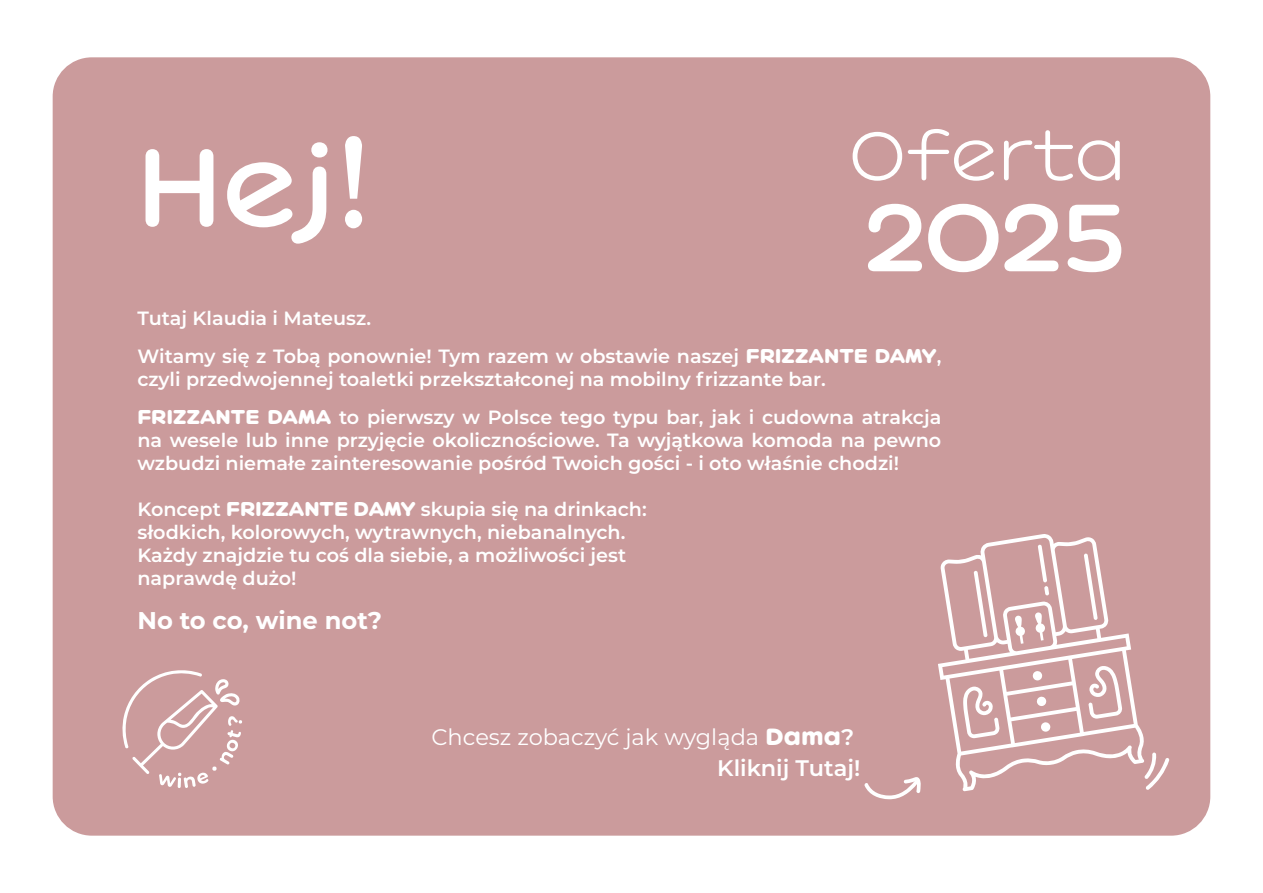
<style>
.page{position:relative;width:1263px;height:893px;background:#fff}
.page>*{position:absolute;margin:0;border:0;box-sizing:border-box;transform-origin:0 0}
.t1{font:600 105px "G8321";color:#fff}
.t2{font:600 91.2px "G8321";color:#fff}
.t3{font:65.1px "G8321";color:#fff}
.t4{font:700 24.3px "Montserrat";color:#fff}
.t5{font:22.5px/31.5px "Montserrat";color:#fff;text-align:right}
.t6{font:600 19.2px/23.1px "Montserrat";color:#fff}
.s1{font-family:"Lora";font-weight:400;font-size:126px}
.s2{font-family:"G8321";font-weight:800}
.s3{font-weight:600}
</style>
<div class="page">
<div style="left:53px;top:57px;width:1157px;height:779px;background:#cb9b9c;border-radius:39px"></div>
<svg style="left:938px;top:534px;width:206px;height:257px"></svg>
<svg style="left:963px;top:686px;width:36px;height:52px"></svg>
<svg style="left:1088px;top:665px;width:34px;height:54px"></svg>
<svg style="left:1033px;top:671px;width:9px;height:9px"></svg>
<svg style="left:1037px;top:697px;width:9px;height:9px"></svg>
<svg style="left:1041px;top:722px;width:9px;height:10px"></svg>
<svg style="left:1084px;top:553px;width:14px;height:67px"></svg>
<svg style="left:974px;top:571px;width:13px;height:66px"></svg>
<svg style="left:1038px;top:545px;width:11px;height:50px"></svg>
<svg style="left:1015px;top:615px;width:10px;height:29px"></svg>
<svg style="left:1035px;top:612px;width:10px;height:29px"></svg>
<svg style="left:1144px;top:752px;width:25px;height:38px"></svg>
<svg style="left:864px;top:777px;width:57px;height:23px"></svg>
<svg style="left:122px;top:670px;width:120px;height:118px"></svg>
<h1 class="t1" style="left:137px;top:136px;width:234px">Hej<span class="s1">!</span></h1>
<h3 class="t3" style="left:849px;top:124px;width:278px">Oferta</h3>
<h2 class="t2" style="left:865px;top:193px;width:262px">2025</h2>
<p class="t6" style="left:137px;top:298px;width:805px;line-height:38.4px">Tutaj Klaudia i Mateusz.<br>Witamy się z Tobą ponownie! Tym razem w obstawie naszej <span class="s2">FRIZZANTE DAMY</span>,</p>
<p class="t6" style="left:137px;top:359px;width:805px;line-height:38.4px">czyli przedwojennej toaletki przekształconej na mobilny frizzante bar.<br><span class="s2">FRIZZANTE DAMA</span> to pierwszy w Polsce tego typu bar, jak i cudowna atrakcja</p>
<p class="t6" style="left:137px;top:428px;width:805px">na wesele lub inne przyjęcie okolicznościowe. Ta wyjątkowa komoda na pewno wzbudzi niemałe zainteresowanie pośród Twoich gości - i oto właśnie chodzi!</p>
<p class="t6" style="left:137px;top:497px;width:511px">Koncept <span class="s2">FRIZZANTE DAMY</span> skupia się na drinkach: słodkich, kolorowych, wytrawnych, niebanalnych.<br>Każdy znajdzie tu coś dla siebie, a możliwości jest naprawdę dużo!</p>
<p class="t4" style="left:137px;top:603px;width:246px">No to co, wine not?</p>
<p class="t5" style="left:431px;top:720px;width:430px">Chcesz zobaczyć jak wygląda <span class="s2">Dama</span><span class="s3">?<br>Kliknij Tutaj!</span></p>
</div>
